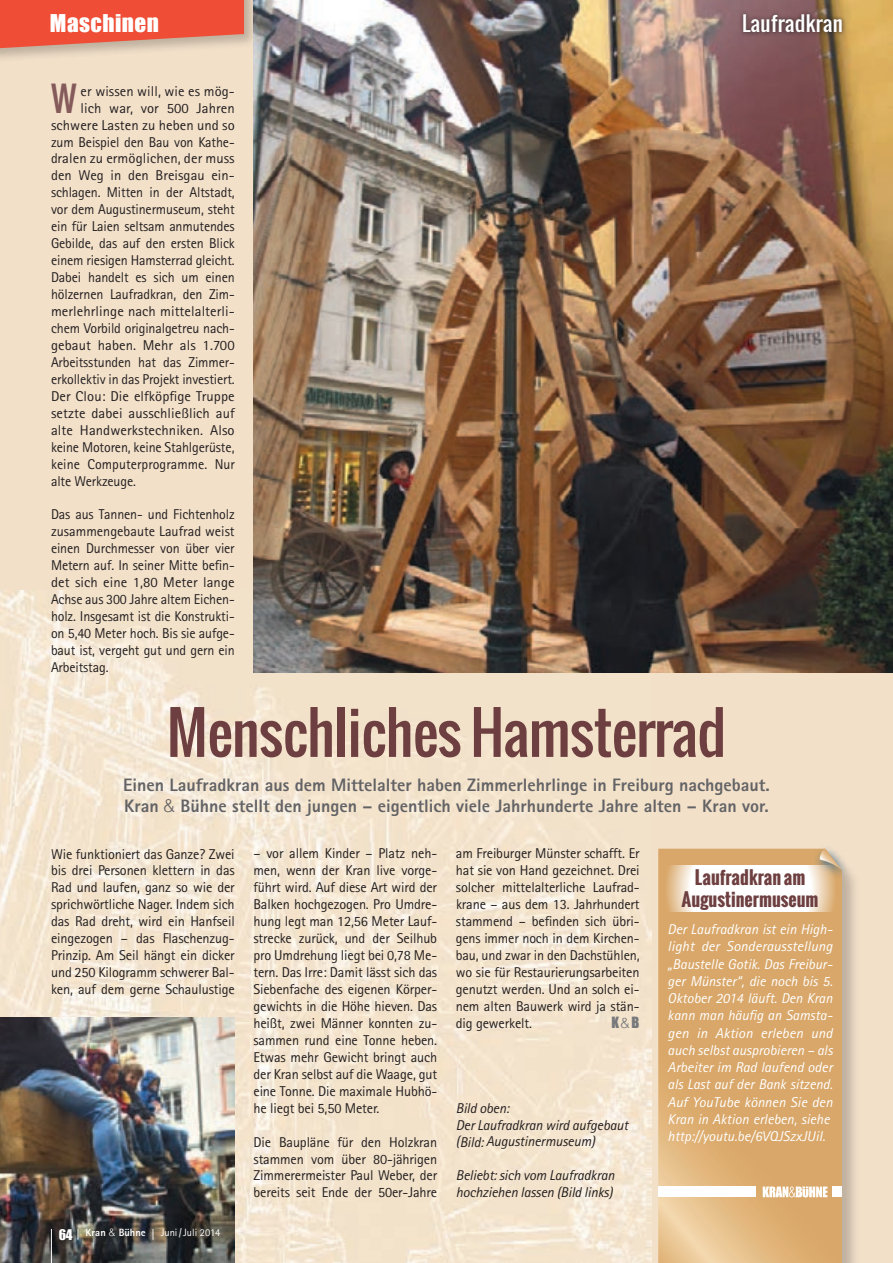
<style>
.page{position:relative;width:893px;height:1263px;background:#f2e0c9}
.page>*{position:absolute;margin:0;border:0;box-sizing:border-box;transform-origin:0 0}
.t1{font:57px "Oswald";letter-spacing:-.01em;color:#6e3f40}
.t2{font:33.6px "Oswald";color:#855a5a}
.t3{font:22.5px "Impact";letter-spacing:.02em;color:#fff}
.t4{font:20.25px "Oswald";letter-spacing:.02em;color:#fff}
.t5{font:800 18px/21.6px "Rotis Sans Serif";color:#636366}
.t6{font:700 18px/21.6px "Oswald";color:#6e3f40;text-align:center}
.t7{font:14.25px/17px "Rotis Sans Serif";letter-spacing:-.01em;color:#231f20;text-align:justify}
.t8{font:italic 14.25px/17.2px "Rotis Sans Serif";color:#fff}
.t9{font:italic 14.25px/17px "Rotis Sans Serif";letter-spacing:-.01em;color:#231f20}
.t10{font:14.25px "Impact";color:#76787b}
.t11{font:10.5px "Rotis Sans Serif";color:#fff}
.s1{font-family:"Helvetica";font-weight:300}
.s2{font-family:"Impact";font-size:13.5px}
.s3{font-family:"Frutiger";font-weight:700;font-stretch:condensed;font-size:10.65px}
.s4{font-weight:800}
</style>
<div class="page">
<img style="left:0;top:590px;width:652px;height:673px">
<div style="left:0;top:0;width:258px;height:63px;background:#231f20;opacity:.25"></div>
<svg style="left:0;top:0;width:244px;height:48px;background:#ea5d46"></svg>
<div style="left:657px;top:848px;width:202px;height:415px;background:#231f20;opacity:.25"></div>
<svg style="left:658px;top:849px;width:184px;height:414px;background:#dbab6f"></svg>
<div style="left:811px;top:842px;width:38px;height:38px;background:#015aa4;opacity:.75"></div>
<svg style="left:819px;top:849px;width:23px;height:21px"></svg>
<svg style="left:665px;top:866px;width:171px;height:46px;background:#f8f0e7"></svg>
<div style="left:658px;top:1186px;width:98px;height:11px;background:#fff"></div>
<div style="left:833px;top:1186px;width:9px;height:11px;background:#fff"></div>
<svg style="left:763px;top:1186px;width:64px;height:11px"></svg>
<img style="left:0;top:1018px;width:235px;height:245px">
<div style="left:51px;top:1220px;width:176px;height:26px;background:#231f20;opacity:.9"></div>
<hr style="left:51px;top:1229px;width:1px;height:34px;background:#fff">
<img style="left:253px;top:0;width:640px;height:672px">
<div style="left:738px;top:9px;width:109px;height:27px;background:#231f20;opacity:.85"></div>
<h3 class="t3" style="left:50px;top:6px;width:110px">Maschinen</h3>
<h2 class="t2" style="left:51px;top:73px;width:27px">W</h2>
<p class="t7" style="left:81px;top:82px;width:156px">er wissen will, wie es mög-</p>
<p class="t7" style="left:81px;top:99px;width:156px">lich war, vor 500 Jahren</p>
<p class="t7" style="left:51px;top:116px;width:185px">schwere Lasten zu heben und so</p>
<p class="t7" style="left:51px;top:133px;width:184px">zum Beispiel den Bau von Kathe-</p>
<p class="t7" style="left:51px;top:150px;width:185px">dralen zu ermöglichen, der muss</p>
<p class="t7" style="left:51px;top:167px;width:185px">den Weg in den Breisgau ein-</p>
<p class="t7" style="left:51px;top:184px;width:185px">schlagen. Mitten in der Altstadt,</p>
<p class="t7" style="left:51px;top:201px;width:185px">vor dem Augustinermuseum, steht</p>
<p class="t7" style="left:51px;top:218px;width:185px">ein für Laien seltsam anmutendes</p>
<p class="t7" style="left:51px;top:235px;width:185px">Gebilde, das auf den ersten Blick</p>
<p class="t7" style="left:51px;top:252px;width:185px">einem riesigen Hamsterrad gleicht.</p>
<p class="t7" style="left:51px;top:269px;width:185px">Dabei handelt es sich um einen</p>
<p class="t7" style="left:51px;top:286px;width:185px">hölzernen Laufradkran, den Zim-</p>
<p class="t7" style="left:51px;top:303px;width:185px">merlehrlinge nach mittelalterli-</p>
<p class="t7" style="left:51px;top:320px;width:184px">chem Vorbild originalgetreu nach-</p>
<p class="t7" style="left:51px;top:337px;width:185px">gebaut haben. Mehr als 1.700</p>
<p class="t7" style="left:51px;top:353px;width:184px">Arbeitsstunden hat das Zimmer-</p>
<p class="t7" style="left:51px;top:370px;width:185px">erkollektiv in das Projekt investiert.</p>
<p class="t7" style="left:51px;top:387px;width:185px">Der Clou: Die elfköpfige Truppe</p>
<p class="t7" style="left:51px;top:404px;width:185px">setzte dabei ausschließlich auf</p>
<p class="t7" style="left:51px;top:421px;width:185px">alte Handwerkstechniken. Also</p>
<p class="t7" style="left:51px;top:438px;width:185px">keine Motoren, keine Stahlgerüste,</p>
<p class="t7" style="left:51px;top:455px;width:185px">keine Computerprogramme. Nur</p>
<p class="t7" style="left:51px;top:472px;width:86px">alte Werkzeuge.</p>
<p class="t7" style="left:51px;top:506px;width:185px">Das aus Tannen- und Fichtenholz zusammengebaute Laufrad weist einen Durchmesser von über vier Metern auf. In seiner Mitte befin&shy;det sich eine 1,80 Meter lange Achse aus 300 Jahre altem Eichen&shy;holz. Insgesamt ist die Konstrukti&shy;on 5,40 Meter hoch. Bis sie aufge&shy;baut ist, vergeht gut und gern ein Arbeitstag.</p>
<h3 class="t4" style="left:742px;top:8px;width:102px">Laufradkran</h3>
<h1 class="t1" style="left:167px;top:689px;width:561px">Menschliches Hamsterrad</h1>
<p class="t5" style="left:123px;top:773px;width:648px">Einen Laufradkran aus dem Mittelalter haben Zimmerlehrlinge in Freiburg nachgebaut.<br>Kran <span class="s1">&amp;</span> Bühne stellt den jungen – eigentlich viele Jahrhunderte Jahre alten – Kran vor.</p>
<p class="t7" style="left:51px;top:845px;width:185px">Wie funktioniert das Ganze? Zwei bis drei Personen klettern in das Rad und laufen, ganz so wie der sprichwörtliche Nager. Indem sich das Rad dreht, wird ein Hanfseil eingezogen – das Flaschenzug-Prinzip. Am Seil hängt ein dicker und 250 Kilogramm schwerer Bal&shy;ken, auf dem gerne Schaulustige</p>
<p class="t7" style="left:253px;top:845px;width:185px">– vor allem Kinder – Platz neh&shy;men, wenn der Kran live vorge&shy;führt wird. Auf diese Art wird der Balken hochgezogen. Pro Umdre&shy;hung legt man 12,56 Meter Lauf&shy;strecke zurück, und der Seilhub pro Umdrehung liegt bei 0,78 Me&shy;tern. Das Irre: Damit lässt sich das Siebenfache des eigenen Körper&shy;gewichts in die Höhe hieven. Das heißt, zwei Männer konnten zu&shy;sammen rund eine Tonne heben.<br>Etwas mehr Gewicht bringt auch der Kran selbst auf die Waage, gut eine Tonne. Die maximale Hubhö&shy;he liegt bei 5,50 Meter.</p>
<p class="t7" style="left:254px;top:1133px;width:185px">Die Baupläne für den Holzkran stammen vom über 80-jährigen Zimmerermeister Paul Weber, der bereits seit Ende der 50er-Jahre</p>
<p class="t11" style="left:59px;top:1226px;width:163px"><span class="s2">64</span> <span class="s3">|</span> <span class="s4">Kran</span> <span class="s1">&amp;</span> <span class="s4">Bühne</span> <span class="s3">|</span> Juni / Juli 2014</p>
<p class="t7" style="left:456px;top:845px;width:185px">am Freiburger Münster schafft. Er hat sie von Hand gezeichnet. Drei solcher mittelalterliche Laufrad&shy;krane – aus dem 13. Jahrhundert stammend – befinden sich übri&shy;gens immer noch in dem Kirchen&shy;bau, und zwar in den Dachstühlen, wo sie für Restaurierungsarbeiten genutzt werden. Und an solch ei&shy;nem alten Bauwerk wird ja stän&shy;dig gewerkelt.</p>
<p class="t10" style="left:611px;top:1011px;width:30px">K <span class="s1">&amp;</span>B</p>
<p class="t9" style="left:456px;top:1099px;width:174px">Bild oben:<br>Der Laufradkran wird aufgebaut (Bild: Augustinermuseum)</p>
<p class="t9" style="left:456px;top:1167px;width:160px">Beliebt: sich vom Laufradkran hochziehen lassen (Bild links)</p>
<p class="t6" style="left:682px;top:867px;width:138px">Laufradkran am<br>Augustinermuseum</p>
<p class="t8" style="left:668px;top:921px;width:167px">Der Laufradkran ist ein High&shy;light der Sonderausstellung „Baustelle Gotik. Das Freibur&shy;ger Münster“, die noch bis 5.<br>Oktober 2014 läuft. Den Kran kann man häufig an Samsta&shy;gen in Aktion erleben und auch selbst ausprobieren – als<br>Arbeiter im Rad laufend oder als Last auf der Bank sitzend.<br>Auf YouTube können Sie den<br>Kran in Aktion erleben, siehe http://youtu.be/6VQJSzxJUiI.</p>
</div>
